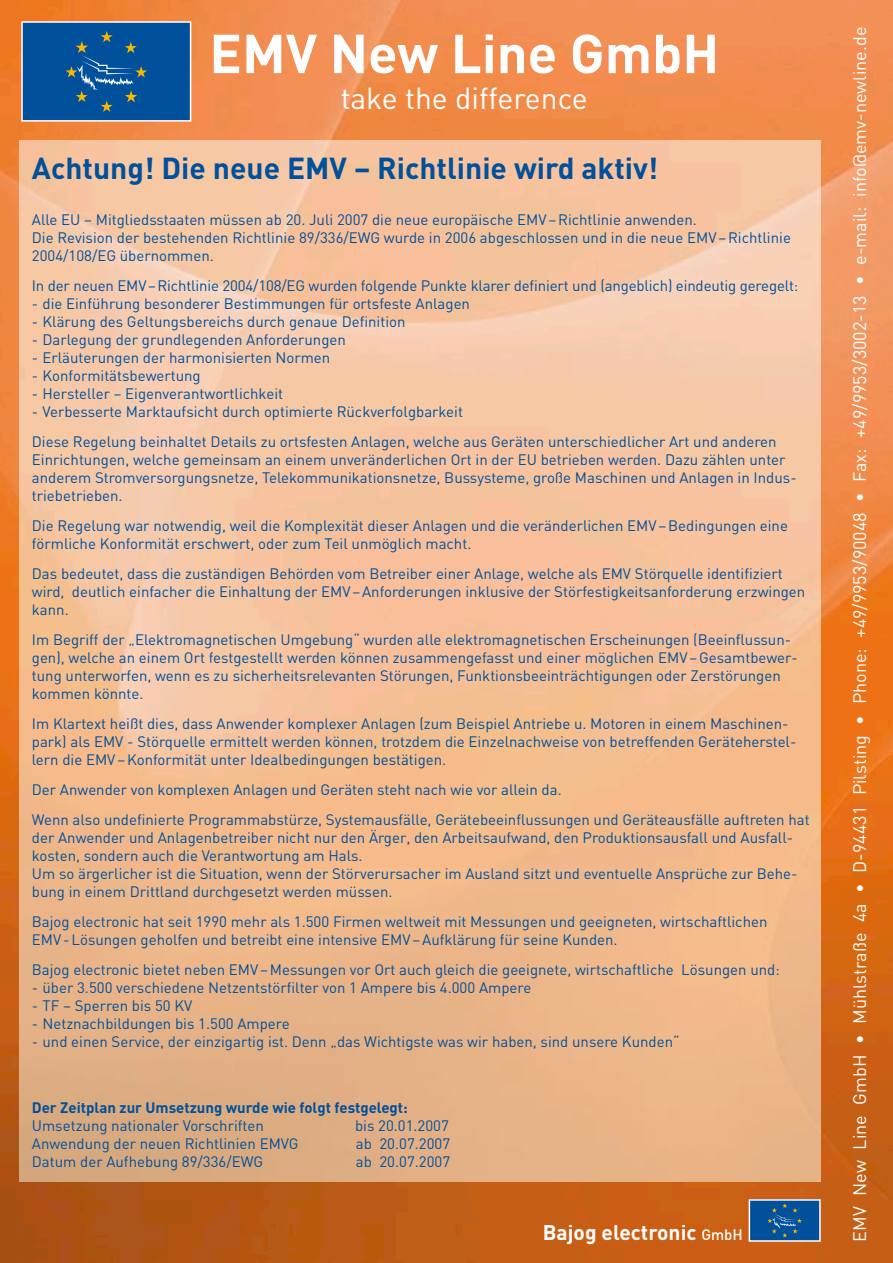
<style>
.page{position:relative;width:893px;height:1263px;background:#fff}
.page>*{position:absolute;margin:0;border:0;box-sizing:border-box;transform-origin:0 0}
.t1{font:700 54px "DIN";color:#fff}
.t2{font:700 30px "DIN";color:#00509b}
.t3{font:30px "DIN";color:#fff}
.t4{font:700 21px "DIN";color:#fff}
.t5{font:18px "DIN";color:#fff}
.t6{font:15px/18px "DIN";color:#00509b}
.t7{font:700 15px "DIN";color:#00509b}
.s1{font-weight:500;font-size:15px}
</style>
<div class="page">
<img style="left:0;top:0;width:893px;height:1263px">
<img style="left:20px;top:140px;width:801px;height:728px">
<img style="left:20px;top:868px;width:801px;height:314px">
<svg style="left:21px;top:21px;width:170px;height:101px"></svg>
<svg style="left:749px;top:1199px;width:72px;height:43px"></svg>
<h1 class="t1" style="left:209px;top:18px;width:511px">EMV New Line GmbH</h1>
<h2 class="t3" style="left:341px;top:80px;width:249px">take the difference</h2>
<h2 class="t2" style="left:32px;top:149px;width:628px">Achtung! Die neue EMV – Richtlinie wird aktiv!</h2>
<p class="t6" style="left:32px;top:210px;width:760px">Alle EU – Mitgliedsstaaten müssen ab 20. Juli 2007 die neue europäische EMV – Richtlinie anwenden.<br>Die Revision der bestehenden Richtlinie 89/336/EWG wurde in 2006 abgeschlossen und in die neue EMV – Richtlinie<br>2004/108/EG übernommen.</p>
<p class="t6" style="left:32px;top:276px;width:768px">In der neuen EMV – Richtlinie 2004/108/EG wurden folgende Punkte klarer definiert und (angeblich) eindeutig geregelt:</p>
<p class="t6" style="left:32px;top:294px;width:440px">- die Einführung besonderer Bestimmungen für ortsfeste Anlagen</p>
<p class="t6" style="left:32px;top:312px;width:375px">- Klärung des Geltungsbereichs durch genaue Definition</p>
<p class="t6" style="left:32px;top:330px;width:315px">- Darlegung der grundlegenden Anforderungen</p>
<p class="t6" style="left:32px;top:348px;width:300px">- Erläuterungen der harmonisierten Normen</p>
<p class="t6" style="left:32px;top:366px;width:170px">- Konformitätsbewertung</p>
<p class="t6" style="left:32px;top:384px;width:253px">- Hersteller – Eigenverantwortlichkeit</p>
<p class="t6" style="left:32px;top:396px;width:746px;line-height:30px">- Verbesserte Marktaufsicht durch optimierte Rückverfolgbarkeit<br>Diese Regelung beinhaltet Details zu ortsfesten Anlagen, welche aus Geräten unterschiedlicher Art und anderen</p>
<p class="t6" style="left:32px;top:450px;width:766px">Einrichtungen, welche gemeinsam an einem unveränderlichen Ort in der EU betrieben werden. Dazu zählen unter anderem Stromversorgungsnetze, Telekommunikationsnetze, Bussysteme, große Maschinen und Anlagen in Indus&shy;triebetrieben.</p>
<p class="t6" style="left:32px;top:516px;width:758px">Die Regelung war notwendig, weil die Komplexität dieser Anlagen und die veränderlichen EMV – Bedingungen eine förmliche Konformität erschwert, oder zum Teil unmöglich macht.</p>
<p class="t6" style="left:32px;top:564px;width:775px">Das bedeutet, dass die zuständigen Behörden vom Betreiber einer Anlage, welche als EMV Störquelle identifiziert wird, deutlich einfacher die Einhaltung der EMV – Anforderungen inklusive der Störfestigkeitsanforderung erzwingen kann.</p>
<p class="t6" style="left:32px;top:630px;width:767px">Im Begriff der „Elektromagnetischen Umgebung“ wurden alle elektromagnetischen Erscheinungen (Beeinflussun&shy;gen), welche an einem Ort festgestellt werden können zusammengefasst und einer möglichen EMV – Gesamtbewer&shy;tung unterworfen, wenn es zu sicherheitsrelevanten Störungen, Funktionsbeeinträchtigungen oder Zerstörungen kommen könnte.</p>
<p class="t6" style="left:32px;top:714px;width:766px">Im Klartext heißt dies, dass Anwender komplexer Anlagen (zum Beispiel Antriebe u. Motoren in einem Maschinen&shy;park) als EMV - Störquelle ermittelt werden können, trotzdem die Einzelnachweise von betreffenden Geräteherstel&shy;lern die EMV – Konformität unter Idealbedingungen bestätigen.</p>
<p class="t6" style="left:32px;top:774px;width:779px;line-height:30px">Der Anwender von komplexen Anlagen und Geräten steht nach wie vor allein da.<br>Wenn also undefinierte Programmabstürze, Systemausfälle, Gerätebeeinflussungen und Geräteausfälle auftreten hat</p>
<p class="t6" style="left:32px;top:828px;width:767px">der Anwender und Anlagenbetreiber nicht nur den Ärger, den Arbeitsaufwand, den Produktionsausfall und Ausfall&shy;kosten, sondern auch die Verantwortung am Hals.<br>Um so ärgerlicher ist die Situation, wenn der Störverursacher im Ausland sitzt und eventuelle Ansprüche zur Behe&shy;bung in einem Drittland durchgesetzt werden müssen.</p>
<p class="t6" style="left:32px;top:912px;width:737px">Bajog electronic hat seit 1990 mehr als 1.500 Firmen weltweit mit Messungen und geeigneten, wirtschaftlichen<br>EMV - Lösungen geholfen und betreibt eine intensive EMV – Aufklärung für seine Kunden.</p>
<p class="t6" style="left:32px;top:960px;width:749px">Bajog electronic bietet neben EMV – Messungen vor Ort auch gleich die geeignete, wirtschaftliche Lösungen und:</p>
<p class="t6" style="left:32px;top:978px;width:501px">- über 3.500 verschiedene Netzentstörfilter von 1 Ampere bis 4.000 Ampere</p>
<p class="t6" style="left:32px;top:996px;width:162px">- TF – Sperren bis 50 KV</p>
<p class="t6" style="left:32px;top:1014px;width:259px">- Netznachbildungen bis 1.500 Ampere</p>
<p class="t6" style="left:32px;top:1032px;width:649px">- und einen Service, der einzigartig ist. Denn „das Wichtigste was wir haben, sind unsere Kunden“</p>
<p class="t7" style="left:32px;top:1098px;width:377px">Der Zeitplan zur Umsetzung wurde wie folgt festgelegt:</p>
<p class="t6" style="left:32px;top:1116px;width:233px">Umsetzung nationaler Vorschriften</p>
<p class="t6" style="left:355px;top:1116px;width:95px">bis 20.01.2007</p>
<p class="t6" style="left:32px;top:1134px;width:268px">Anwendung der neuen Richtlinien EMVG</p>
<p class="t6" style="left:356px;top:1134px;width:96px">ab 20.07.2007</p>
<p class="t6" style="left:32px;top:1152px;width:233px">Datum der Aufhebung 89/336/EWG</p>
<p class="t6" style="left:356px;top:1152px;width:96px">ab 20.07.2007</p>
<h3 class="t4" style="left:543px;top:1219px;width:202px">Bajog electronic <span class="s1">GmbH</span></h3>
<p class="t5" style="left:848px;top:1241px;width:1216px;rotate:-90deg">EMV New Line GmbH • Mühlstraße 4a • D-94431 Pilsting • Phone: +49/9953/90048 • Fax: +49/9953/3002-13 • e-mail: info@emv-newline.de</p>
</div>
